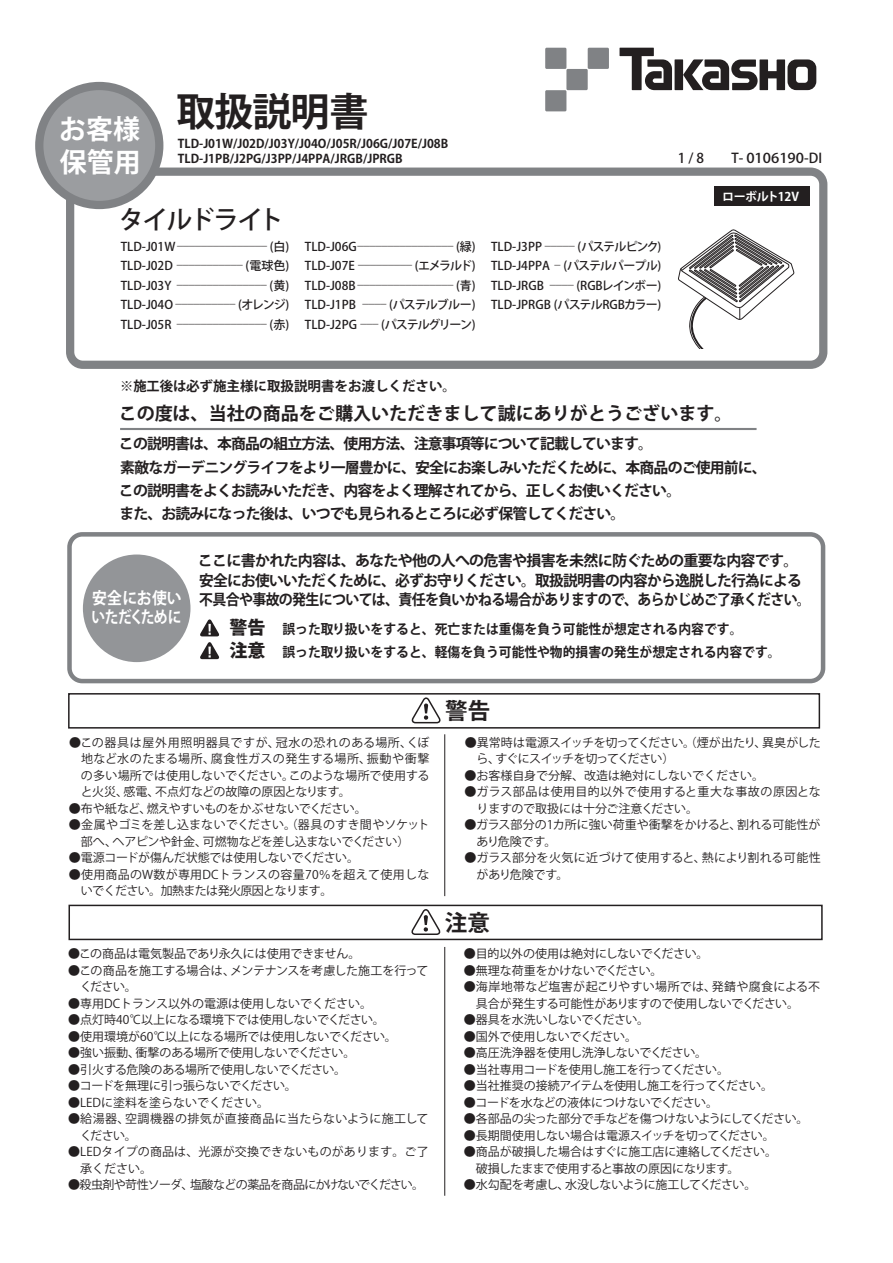
<style>
.page{position:relative;width:893px;height:1263px;background:#fff}
.page>*{position:absolute;margin:0;border:0;box-sizing:border-box;transform-origin:0 0}
.t1{font:700 39px "Koz Go Pro";letter-spacing:-.025em;color:#231f20}
.t2{font:700 27px/32.4px "Koz Go Pro";color:#fff}
.t3{font:500 25.5px "Koz Go Pro";letter-spacing:-.065em;color:#231f20}
.t4{font:700 22.5px "Koz Go Pro";color:#231f20}
.t5{font:700 18px "Koz Go Pro";color:#231f20}
.t6{font:800 18px/23.1px "Koz Go Pro";color:#231f20}
.t7{font:700 16.5px/19.5px "Koz Go Pro";letter-spacing:-.02em;color:#fff;scale:.9 1}
.t8{font:700 15px/19.5px "Koz Go Pro";letter-spacing:-.05em;color:#231f20}
.t9{font:700 14.85px/23.4px "Koz Go Pro";letter-spacing:-.055em;color:#231f20}
.t10{font:700 13.5px/22.6px "Koz Go Pro";color:#231f20;scale:.95 1}
.t11{font:700 13.5px "Koz Go Pro";color:#231f20}
.t12{font:500 13.5px "Koz Go Pro";color:#231f20}
.t13{font:12px/16.5px "Koz Go Pro";color:#231f20}
.t14{font:500 12px/19.5px "Koz Go Pro";color:#231f20}
.t15{font:12px "Koz Go Pro";letter-spacing:-.03em;color:#231f20}
.t16{font:12px/16.5px "Koz Go Pro";letter-spacing:-.02em;color:#231f20}
.t17{font:700 12px/15px "Koz Go Pro";color:#231f20}
.t18{font:12px "Koz Go Pro";letter-spacing:-.025em;color:#231f20}
.t19{font:12px/16.5px "Koz Go Pro";letter-spacing:-.04em;color:#231f20}
.t20{font:12px "Koz Go Pro";letter-spacing:-.05em;color:#231f20}
.t21{font:12px/16.5px "Koz Go Pro";letter-spacing:.02em;color:#231f20}
.t22{font:12px "Koz Go Pro";letter-spacing:-.035em;color:#231f20}
.t23{font:12px/16.5px "Koz Go Pro";letter-spacing:.04em;color:#231f20}
.t24{font:500 12px/13.5px "Koz Go Pro";letter-spacing:-.07em;color:#231f20}
.t25{font:500 12px "Koz Go Pro";letter-spacing:-.1em;color:#231f20}
.t26{font:500 12px "Koz Go Pro";letter-spacing:-.06em;color:#231f20}
.t27{font:500 12px "Koz Go Pro";letter-spacing:-.085em;color:#231f20}
.t28{font:700 12px "Koz Go Pro";letter-spacing:-.04em;color:#fff}
</style>
<div class="page">
<div style="left:68px;top:693px;width:752px;height:36px;border:2px solid #231f20"></div>
<svg style="left:412px;top:695px;width:31px;height:29px"></svg>
<div style="left:69px;top:905px;width:754px;height:35px;border:2px solid #231f20"></div>
<svg style="left:411px;top:907px;width:31px;height:28px"></svg>
<div style="left:83px;top:554px;width:107px;height:108px;background:#939598;border-radius:50%"></div>
<div style="left:67px;top:532px;width:758px;height:151px;border:5px solid #808285;border-radius:13px"></div>
<hr style="left:120px;top:428px;width:637px;height:2px;background:#808285">
<hr style="left:444px;top:947px;width:1px;height:249px;background:#231f20">
<hr style="left:444px;top:734px;width:1px;height:162px;background:#231f20">
<svg style="left:200px;top:642px;width:20px;height:17px"></svg>
<svg style="left:200px;top:619px;width:20px;height:17px"></svg>
<div style="left:714px;top:186px;width:96px;height:19px;background:#231f20"></div>
<svg style="left:619px;top:48px;width:53px;height:42px"></svg>
<div style="left:675px;top:59px;width:8px;height:31px;background:#231f20"></div>
<svg style="left:683px;top:59px;width:133px;height:31px"></svg>
<div style="left:545px;top:48px;width:21px;height:21px;background:#808285"></div>
<div style="left:566px;top:69px;width:22px;height:21px;background:#808285"></div>
<div style="left:588px;top:48px;width:21px;height:21px;background:#808285"></div>
<div style="left:545px;top:90px;width:21px;height:21px;background:#808285"></div>
<div style="left:66px;top:168px;width:761px;height:201px;border:8px solid #808285;border-radius:13px"></div>
<div style="left:39px;top:86px;width:120px;height:119px;background:#9b9da0;border-radius:50%"></div>
<div style="left:35px;top:82px;width:128px;height:127px;border:8px solid #808285;border-radius:50%"></div>
<svg style="left:678px;top:229px;width:116px;height:119px"></svg>
<h2 class="t2" style="left:59px;top:115px;width:83px">お客様保管用</h2>
<h1 class="t1" style="left:176px;top:87px;width:194px">取扱説明書</h1>
<p class="t17" style="left:178px;top:137px;width:272px">TLD-J01W/J02D/J03Y/J04O/J05R/J06G/J07E/J08B<br>TLD-J1PB/J2PG/J3PP/J4PPA/JRGB/JPRGB</p>
<h3 class="t3" style="left:119px;top:203px;width:167px">タイルドライト</h3>
<p class="t14" style="left:121px;top:237px;width:56px">TLD-J01W<br>TLD-J02D<br>TLD-J03Y<br>TLD-J04O<br>TLD-J05R</p>
<p class="t14" style="left:305px;top:237px;width:54px">TLD-J06G<br>TLD-J07E<br>TLD-J08B<br>TLD-J1PB<br>TLD-J2PG</p>
<p class="t14" style="left:491px;top:237px;width:172px">TLD-J3PP<br>TLD-J4PPA<br>TLD-JRGB<br>TLD-JPRGB (パステルRGBカラー)</p>
<p class="t14" style="left:545px;top:231px;width:31px">_____</p>
<p class="t27" style="left:578px;top:239px;width:85px">(パステルピンク)</p>
<p class="t14" style="left:555px;top:251px;width:7px">_</p>
<p class="t14" style="left:177px;top:231px;width:92px">_______________</p>
<p class="t14" style="left:270px;top:237px;width:21px">(白)</p>
<p class="t14" style="left:177px;top:251px;width:67px">___________</p>
<p class="t14" style="left:357px;top:231px;width:97px">________________</p>
<p class="t14" style="left:456px;top:237px;width:21px">(緑)</p>
<p class="t14" style="left:358px;top:251px;width:55px">_________</p>
<p class="t24" style="left:550px;top:260px;width:113px;text-indent:13px">(パステルパープル) ____</p>
<p class="t14" style="left:177px;top:260px;width:114px;line-height:13.5px;text-indent:69px">(電球色) _______________</p>
<p class="t14" style="left:357px;top:260px;width:120px;line-height:13.5px;text-indent:57px">(エメラルド) ________________</p>
<p class="t26" style="left:577px;top:278px;width:86px">(RGBレインボー)</p>
<p class="t14" style="left:456px;top:276px;width:21px">(青)</p>
<p class="t14" style="left:270px;top:276px;width:21px">(黄)</p>
<p class="t14" style="left:362px;top:290px;width:25px">____</p>
<p class="t24" style="left:389px;top:299px;width:88px">(パステルブルー)</p>
<p class="t14" style="left:360px;top:309px;width:19px">___</p>
<p class="t25" style="left:381px;top:317px;width:96px">(パステルグリーン)</p>
<p class="t14" style="left:177px;top:299px;width:114px;line-height:13.5px;text-indent:61px">(オレンジ) _______________</p>
<p class="t14" style="left:175px;top:290px;width:62px">__________</p>
<p class="t14" style="left:270px;top:315px;width:21px">(赤)</p>
<p class="t12" style="left:678px;top:149px;width:146px">1 / 8　 T- 0106190-DI</p>
<p class="t28" style="left:722px;top:189px;width:78px">ローボルト12V</p>
<p class="t11" style="left:120px;top:377px;width:337px">※施工後は必ず施主様に取扱説明書をお渡しください。</p>
<h3 class="t5" style="left:119px;top:401px;width:615px">この度は、当社の商品をご購入いただきまして誠にありがとうございます。</h3>
<p class="t9" style="left:119px;top:433px;width:649px">この説明書は、本商品の組立方法、使用方法、注意事項等について記載しています。<br>素敵なガーデニングライフをより一層豊かに、安全にお楽しみいただくために、本商品のご使用前に、この説明書をよくお読みいただき、内容をよく理解されてから、正しくお使いください。<br>また、お読みになった後は、いつでも見られるところに必ず保管してください。</p>
<h3 class="t7" style="left:92px;top:589px;width:102px">安全にお使いいただくために</h3>
<p class="t8" style="left:198px;top:552px;width:614px">ここに書かれた内容は、あなたや他の人への危害や損害を未然に防ぐための重要な内容です。安全にお使いいただくために、必ずお守りください。取扱説明書の内容から逸脱した行為による不具合や事故の発生については、責任を負いかねる場合がありますので、あらかじめご了承ください。</p>
<p class="t10" style="left:282px;top:619px;width:526px">誤った取り扱いをすると、死亡または重傷を負う可能性が想定される内容です。<br>誤った取り扱いをすると、軽傷を負う可能性や物的損害の発生が想定される内容です。</p>
<h3 class="t6" style="left:229px;top:617px;width:37px">警告注意</h3>
<h3 class="t4" style="left:445px;top:696px;width:46px">警告</h3>
<p class="t13" style="left:81px;top:734px;width:350px;text-align:justify;text-indent:-12px">●この器具は屋外用照明器具ですが、冠水の恐れのある場所、くぼ地など水のたまる場所、腐食性ガスの発生する場所、振動や衝撃の多い場所では使用しないでください。このような場所で使用すると火災、感電、不点灯などの故障の原因となります。</p>
<p class="t16" style="left:69px;top:800px;width:299px">●布や紙など、燃えやすいものをかぶせないでください。</p>
<p class="t13" style="left:81px;top:817px;width:350px;text-indent:-12px">●金属やゴミを差し込まないでください。（器具のすき間やソケット部へ、ヘアピンや針金、可燃物などを差し込まないでください）</p>
<p class="t18" style="left:69px;top:850px;width:292px">●電源コードが傷んだ状態では使用しないでください。</p>
<p class="t21" style="left:81px;top:866px;width:350px;text-indent:-12px">●使用商品のW数が専用DCトランスの容量70％を超えて使用しないでください。加熱または発火原因となります。</p>
<p class="t13" style="left:68px;top:946px;width:294px">●この商品は電気製品であり永久には使用できません。</p>
<p class="t16" style="left:80px;top:962px;width:350px;text-indent:-12px">●この商品を施工する場合は、メンテナンスを考慮した施工を行ってください。</p>
<p class="t13" style="left:68px;top:995px;width:305px">●専用DCトランス以外の電源は使用しないでください。</p>
<p class="t13" style="left:68px;top:1012px;width:318px">●点灯時40℃以上になる環境下では使用しないでください。</p>
<p class="t13" style="left:68px;top:1028px;width:330px">●使用環境が60℃以上になる場所では使用しないでください。</p>
<p class="t18" style="left:68px;top:1045px;width:289px">●強い振動、衝撃のある場所で使用しないでください。</p>
<p class="t15" style="left:68px;top:1061px;width:280px">●引火する危険のある場所で使用しないでください。</p>
<p class="t19" style="left:68px;top:1078px;width:230px">●コードを無理に引っ張らないでください。</p>
<p class="t13" style="left:68px;top:1094px;width:202px">●LEDに塗料を塗らないでください。</p>
<p class="t23" style="left:80px;top:1111px;width:350px;text-indent:-12px">●給湯器、空調機器の排気が直接商品に当たらないように施工してください。</p>
<p class="t13" style="left:80px;top:1144px;width:350px;text-indent:-12px">●LEDタイプの商品は、光源が交換できないものがあります。ご了承ください。</p>
<p class="t20" style="left:68px;top:1177px;width:358px">●殺虫剤や苛性ソーダ、塩酸などの薬品を商品にかけないでください。</p>
<p class="t19" style="left:477px;top:734px;width:346px;text-indent:-12px">●異常時は電源スイッチを切ってください。（煙が出たり、異臭がしたら、すぐにスイッチを切ってください）</p>
<p class="t13" style="left:465px;top:767px;width:301px">●お客様自身で分解、改造は絶対にしないでください。</p>
<p class="t13" style="left:477px;top:784px;width:346px;text-indent:-12px">●ガラス部品は使用目的以外で使用すると重大な事故の原因となりますので取扱には十分ご注意ください。</p>
<p class="t13" style="left:477px;top:817px;width:345px;text-indent:-12px">●ガラス部分の1カ所に強い荷重や衝撃をかけると、割れる可能性があり危険です。</p>
<p class="t13" style="left:477px;top:850px;width:346px;text-indent:-12px">●ガラス部分を火気に近づけて使用すると、熱により割れる可能性があり危険です。</p>
<h3 class="t4" style="left:445px;top:908px;width:46px">注意</h3>
<p class="t13" style="left:464px;top:946px;width:246px">●目的以外の使用は絶対にしないでください。</p>
<p class="t16" style="left:464px;top:962px;width:200px">●無理な荷重をかけないでください。</p>
<p class="t13" style="left:476px;top:979px;width:346px;text-indent:-12px">●海岸地帯など塩害が起こりやすい場所では、発錆や腐食による不具合が発生する可能性がありますので使用しないでください。</p>
<p class="t15" style="left:464px;top:1012px;width:187px">●器具を水洗いしないでください。</p>
<p class="t22" style="left:464px;top:1028px;width:175px">●国外で使用しないでください。</p>
<p class="t18" style="left:464px;top:1045px;width:245px">●高圧洗浄器を使用し洗浄しないでください。</p>
<p class="t15" style="left:464px;top:1061px;width:267px">●当社専用コードを使用し施工を行ってください。</p>
<p class="t22" style="left:464px;top:1078px;width:311px">●当社推奨の接続アイテムを使用し施工を行ってください。</p>
<p class="t15" style="left:464px;top:1094px;width:256px">●コードを水などの液体につけないでください。</p>
<p class="t15" style="left:464px;top:1111px;width:346px">●各部品の尖った部分で手などを傷つけないようにしてください。</p>
<p class="t15" style="left:464px;top:1127px;width:312px">●長期間使用しない場合は電源スイッチを切ってください。</p>
<p class="t13" style="left:464px;top:1144px;width:315px">●商品が破損した場合はすぐに施工店に連絡してください。　破損したままで使用すると事故の原因になります。</p>
<p class="t20" style="left:464px;top:1177px;width:294px">●水勾配を考慮し、水没しないように施工してください。</p>
</div>
